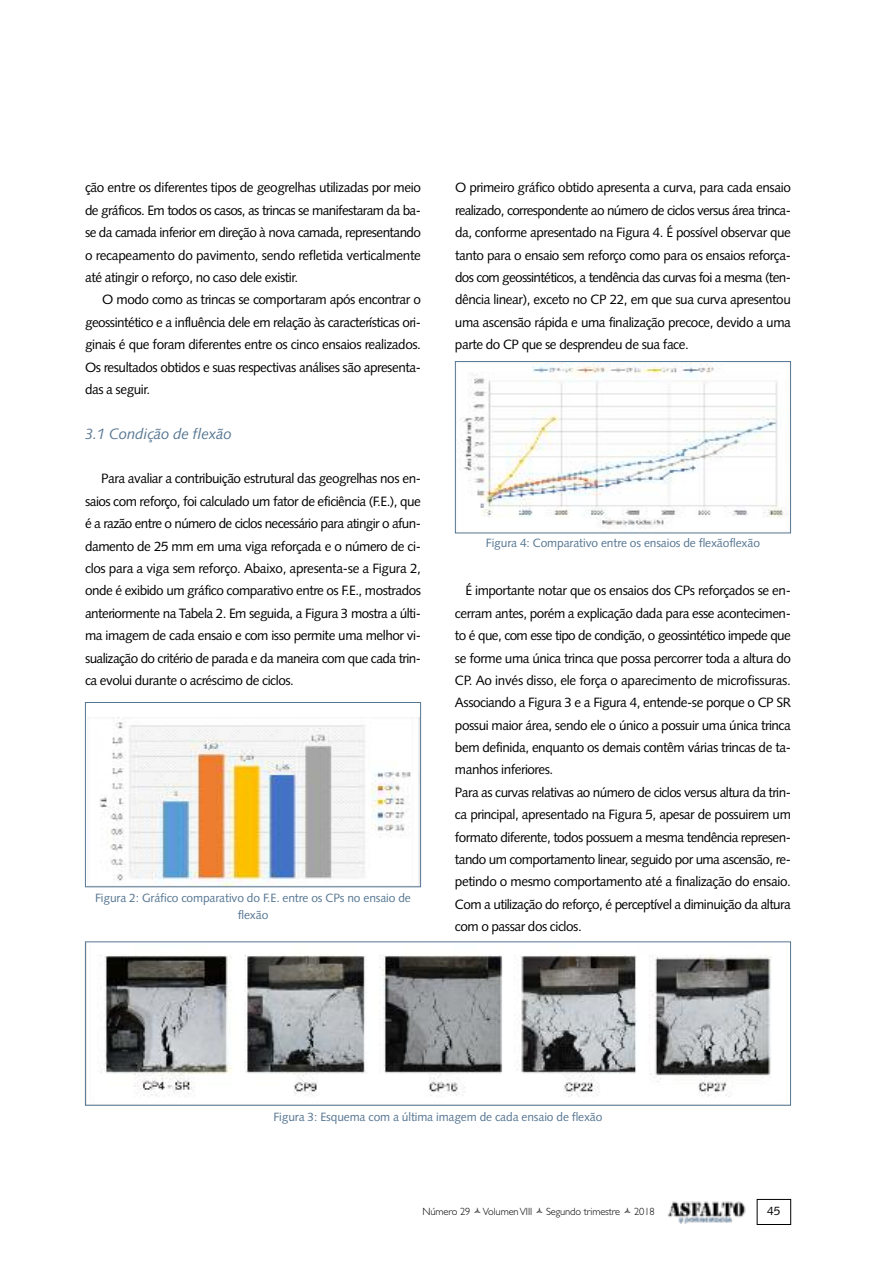
<style>
.page{position:relative;width:893px;height:1263px;background:#fff}
.page>*{position:absolute;margin:0;border:0;box-sizing:border-box;transform-origin:0 0}
.t1{font:italic 15px "Syntax LT Std";letter-spacing:-.01em;color:#567692}
.t2{font:13.5px/22.4px "Syntax LT Std";letter-spacing:-.035em;color:#000;text-align:justify}
.t3{font:12px/16.5px "Syntax LT Std";letter-spacing:-.01em;color:#567692;text-align:center}
.t4{font:12px "Syntax LT Std";color:#000}
.t5{font:300 10.5px "Gill Sans";letter-spacing:-.01em;color:#000}
</style>
<div class="page">
<img style="left:667px;top:1201px;width:79px;height:22px">
<div style="left:757px;top:1199px;width:34px;height:26px;border:1px solid #000"></div>
<img style="left:87px;top:717px;width:332px;height:168px">
<div style="left:85px;top:702px;width:336px;height:185px;border:1px solid #567692"></div>
<img style="left:101px;top:955px;width:671px;height:142px">
<div style="left:85px;top:941px;width:706px;height:165px;border:1px solid #567692"></div>
<img style="left:460px;top:363px;width:328px;height:166px">
<div style="left:455px;top:361px;width:336px;height:172px;border:1px solid #567692"></div>
<p class="t2" style="left:85px;top:178px;width:337px">ção entre os diferentes tipos de geogrelhas utilizadas por meio de gráficos. Em todos os casos, as trincas se manifestaram da ba&shy;se da camada inferior em direção à nova camada, representando o recapeamento do pavimento, sendo refletida verticalmente até atingir o reforço, no caso dele existir.</p>
<p class="t2" style="left:85px;top:290px;width:337px;text-indent:17px">O modo como as trincas se comportaram após encontrar o geossintético e a influência dele em relação às características ori&shy;ginais é que foram diferentes entre os cinco ensaios realizados.<br>Os resultados obtidos e suas respectivas análises são apresenta&shy;das a seguir.</p>
<p class="t1" style="left:85px;top:428px;width:148px">3.1 Condição de flexão</p>
<p class="t2" style="left:85px;top:469px;width:337px;text-indent:16px">Para avaliar a contribuição estrutural das geogrelhas nos en&shy;saios com reforço, foi calculado um fator de eficiência (F.E.), que é a razão entre o número de ciclos necessário para atingir o afun&shy;damento de 25 mm em uma viga reforçada e o número de ci&shy;clos para a viga sem reforço. Abaixo, apresenta-se a Figura 2, onde é exibido um gráfico comparativo entre os F.E., mostrados anteriormente na Tabela 2. Em seguida, a Figura 3 mostra a últi&shy;ma imagem de cada ensaio e com isso permite uma melhor vi&shy;sualização do critério de parada e da maneira com que cada trin&shy;ca evolui durante o acréscimo de ciclos.</p>
<p class="t3" style="left:95px;top:891px;width:317px">Figura 2: Gráfico comparativo do F.E. entre os CPs no ensaio de flexão</p>
<p class="t2" style="left:455px;top:178px;width:337px">O primeiro gráfico obtido apresenta a curva, para cada ensaio realizado, correspondente ao número de ciclos versus área trinca&shy;da, conforme apresentado na Figura 4. É possível observar que tanto para o ensaio sem reforço como para os ensaios reforça&shy;dos com geossintéticos, a tendência das curvas foi a mesma (ten&shy;dência linear), exceto no CP 22, em que sua curva apresentou uma ascensão rápida e uma finalização precoce, devido a uma parte do CP que se desprendeu de sua face.</p>
<p class="t3" style="left:486px;top:536px;width:276px">Figura 4: Comparativo entre os ensaios de flexãoflexão</p>
<p class="t2" style="left:455px;top:581px;width:337px;text-align:left;text-indent:10px">É importante notar que os ensaios dos CPs reforçados se en&shy;cerram antes, porém a explicação dada para esse acontecimen&shy;to é que, com esse tipo de condição, o geossintético impede que se forme uma única trinca que possa percorrer toda a altura do CP. Ao invés disso, ele força o aparecimento de microfissuras.<br>Associando a Figura 3 e a Figura 4, entende-se porque o CP SR possui maior área, sendo ele o único a possuir uma única trinca bem definida, enquanto os demais contêm várias trincas de ta&shy;manhos inferiores.<br>Para as curvas relativas ao número de ciclos versus altura da trin&shy;ca principal, apresentado na Figura 5, apesar de possuirem um formato diferente, todos possuem a mesma tendência represen&shy;tando um comportamento linear, seguido por uma ascensão, re&shy;petindo o mesmo comportamento até a finalização do ensaio.<br>Com a utilização do reforço, é perceptível a diminuição da altura com o passar dos ciclos.</p>
<p class="t3" style="left:273px;top:1109px;width:331px">Figura 3: Esquema com a última imagem de cada ensaio de flexão</p>
<p class="t5" style="left:422px;top:1205px;width:111px">Número 29 VolumenVIII</p>
<p class="t5" style="left:546px;top:1205px;width:76px">Segundo trimestre</p>
<p class="t5" style="left:634px;top:1205px;width:22px">2018</p>
<p class="t4" style="left:767px;top:1206px;width:15px">45</p>
</div>
